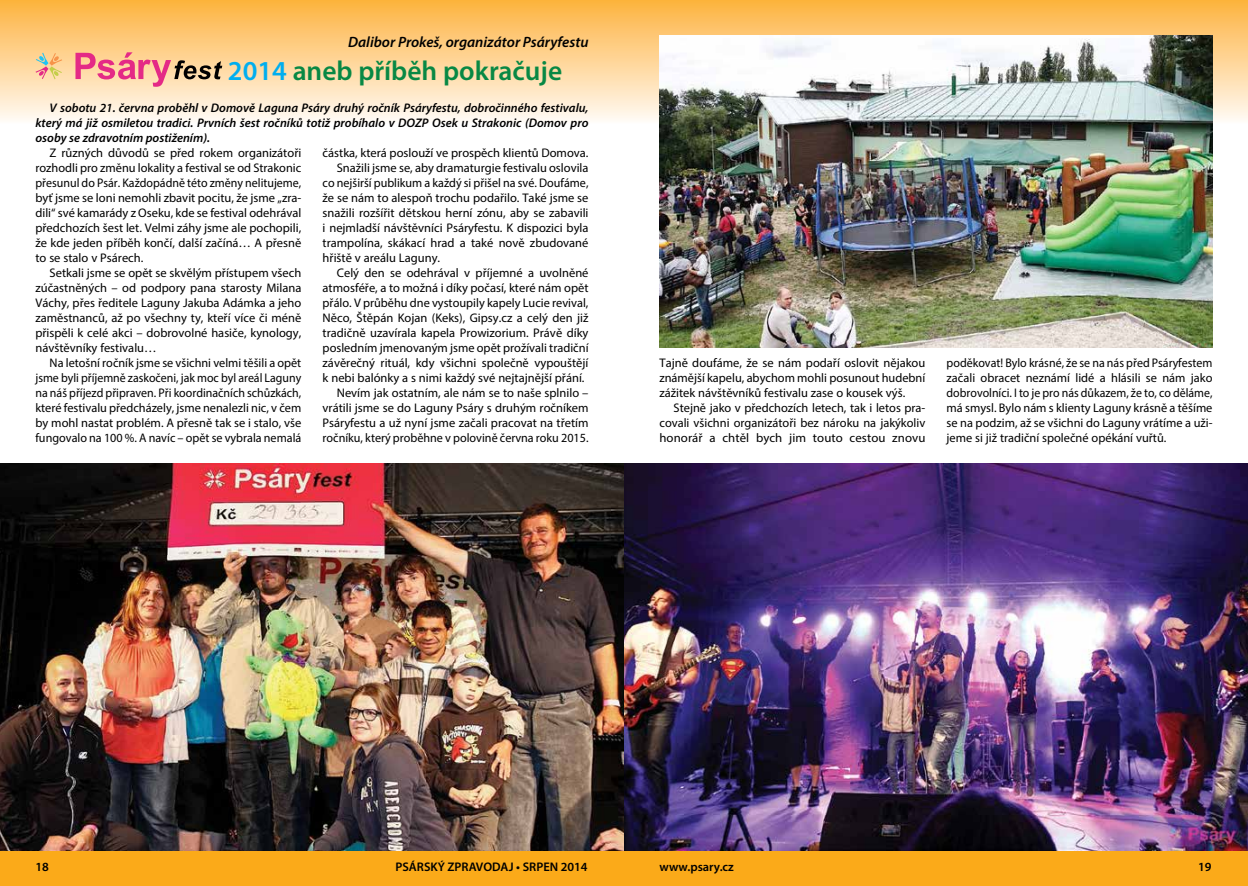
<style>
.page{position:relative;width:1248px;height:886px;background:#fff}
.page>*{position:absolute;margin:0;border:0;box-sizing:border-box;transform-origin:0 0}
.t1{font:600 27.5px "Myriad Pro";color:#088844}
.t2{font:italic 600 15px "Myriad Pro";color:#000}
.t3{font:12.5px/15px "Myriad Pro";color:#000;text-align:justify}
.t4{font:12.5px/15px "Myriad Pro";color:#000;text-align:justify;scale:.96 1}
.t5{font:italic 600 12.5px/15px "Myriad Pro";color:#000;text-align:justify}
.t6{font:600 12.5px "Myriad Pro";color:#000}
.s1{color:#00aeef}
</style>
<div class="page">
<div style="left:0;top:850px;width:624px;height:36px;background:#fbaa19"></div>
<div style="left:624px;top:850px;width:623px;height:36px;background:#fbaa19"></div>
<div style="left:0;top:0;width:624px;height:124px;background:linear-gradient(to bottom,#fdb33e,#fffaf6)"></div>
<div style="left:624px;top:0;width:623px;height:124px;background:linear-gradient(to bottom,#fcb23e,#f7f4f0)"></div>
<svg style="left:75px;top:52px;width:147px;height:35px;background:#e6a492"></svg>
<svg style="left:35px;top:53px;width:27px;height:26px"></svg>
<img style="left:0;top:463px;width:1247px;height:387px">
<img style="left:659px;top:35px;width:553px;height:312px">
<p class="t2" style="left:348px;top:32px;width:242px">Dalibor Prokeš, organizátor Psáryfestu</p>
<h1 class="t1" style="left:228px;top:53px;width:336px"><span class="s1">2014</span> aneb příběh pokračuje</h1>
<p class="t5" style="left:35px;top:100px;width:554px;text-indent:14px">V sobotu 21. června proběhl v Domově Laguna Psáry druhý ročník Psáryfestu, dobročinného festivalu, který má již osmiletou tradici. Prvních šest ročníků totiž probíhalo v DOZP Osek u Strakonic (Domov pro osoby se zdravotním postižením).</p>
<p class="t3" style="left:35px;top:146px;width:267px;text-indent:14px">Z různých důvodů se před rokem organizátoři rozhodli pro změnu lokality a festival se od Strakonic přesunul do Psár. Každopádně této změny nelitujeme, byť jsme se loni nemohli zbavit pocitu, že jsme „zra&shy;dili“ své kamarády z Oseku, kde se festival odehrával předchozích šest let. Velmi záhy jsme ale pochopili, že kde jeden příběh končí, další začíná… A přesně to se stalo v Psárech.</p>
<p class="t3" style="left:35px;top:266px;width:267px;text-indent:14px">Setkali jsme se opět se skvělým přístupem všech zúčastněných – od podpory pana starosty Milana Váchy, přes ředitele Laguny Jakuba Adámka a jeho zaměstnanců, až po všechny ty, kteří více či méně přispěli k celé akci – dobrovolné hasiče, kynology, návštěvníky festivalu…</p>
<p class="t3" style="left:35px;top:356px;width:267px;text-indent:14px">Na letošní ročník jsme se všichni velmi těšili a opět jsme byli příjemně zaskočeni, jak moc byl areál Laguny na náš příjezd připraven. Při koordinačních schůzkách, které festivalu předcházely, jsme nenalezli nic, v čem by mohl nastat problém. A přesně tak se i stalo, vše fungovalo na 100 %. A navíc – opět se vybrala nemalá</p>
<p class="t3" style="left:322px;top:146px;width:267px">částka, která poslouží ve prospěch klientů Domova.</p>
<p class="t3" style="left:337px;top:161px;width:253px">Snažili jsme se, aby dramaturgie festivalu oslovila</p>
<p class="t3" style="left:322px;top:176px;width:267px">co nejširší publikum a každý si přišel na své. Doufáme,</p>
<p class="t3" style="left:322px;top:191px;width:267px">že se nám to alespoň trochu podařilo. Také jsme se</p>
<p class="t3" style="left:322px;top:206px;width:267px">snažili rozšířit dětskou herní zónu, aby se zabavili</p>
<p class="t3" style="left:322px;top:221px;width:267px">i nejmladší návštěvníci Psáryfestu. K dispozici byla</p>
<p class="t3" style="left:322px;top:236px;width:267px">trampolína, skákací hrad a také nově zbudované</p>
<p class="t3" style="left:322px;top:251px;width:119px">hřiště v areálu Laguny.</p>
<p class="t3" style="left:337px;top:266px;width:253px">Celý den se odehrával v příjemné a uvolněné</p>
<p class="t3" style="left:322px;top:281px;width:267px">atmosféře, a to možná i díky počasí, které nám opět</p>
<p class="t3" style="left:322px;top:296px;width:267px">přálo. V průběhu dne vystoupily kapely Lucie revival,</p>
<p class="t3" style="left:322px;top:311px;width:267px">Něco, Štěpán Kojan (Keks), Gipsy.cz a celý den již</p>
<p class="t3" style="left:322px;top:326px;width:267px">tradičně uzavírala kapela Prowizorium. Právě díky</p>
<p class="t3" style="left:322px;top:341px;width:267px">posledním jmenovaným jsme opět prožívali tradiční</p>
<p class="t3" style="left:322px;top:356px;width:267px">závěrečný rituál, kdy všichni společně vypouštějí</p>
<p class="t3" style="left:322px;top:371px;width:263px">k nebi balónky a s nimi každý své nejtajnější přání.</p>
<p class="t3" style="left:337px;top:386px;width:253px">Nevím jak ostatním, ale nám se to naše splnilo –</p>
<p class="t3" style="left:322px;top:401px;width:267px">vrátili jsme se do Laguny Psáry s druhým ročníkem</p>
<p class="t3" style="left:322px;top:416px;width:267px">Psáryfestu a už nyní jsme začali pracovat na třetím</p>
<p class="t3" style="left:322px;top:431px;width:267px">ročníku, který proběhne v polovině června roku 2015.</p>
<p class="t3" style="left:659px;top:355px;width:267px">Tajně doufáme, že se nám podaří oslovit nějakou známější kapelu, abychom mohli posunout hudební zážitek návštěvníků festivalu zase o kousek výš.</p>
<p class="t3" style="left:659px;top:400px;width:267px;text-indent:14px">Stejně jako v předchozích letech, tak i letos pra&shy;covali všichni organizátoři bez nároku na jakýkoliv honorář a chtěl bych jim touto cestou znovu</p>
<p class="t4" style="left:946px;top:355px;width:278px">poděkovat! Bylo krásné, že se na nás před Psáryfestem začali obracet neznámí lidé a hlásili se nám jako dobrovolníci. I to je pro nás důkazem, že to, co děláme, má smysl. Bylo nám s klienty Laguny krásně a těšíme se na podzim, až se všichni do Laguny vrátíme a uži&shy;jeme si již tradiční společné opékání vuřtů.</p>
<p class="t6" style="left:35px;top:859px;width:15px">18</p>
<p class="t6" style="left:395px;top:859px;width:194px">PSÁRSKÝ ZPRAVODAJ • SRPEN 2014</p>
<p class="t6" style="left:659px;top:859px;width:76px">www.psary.cz</p>
<p class="t6" style="left:1198px;top:859px;width:15px">19</p>
</div>
